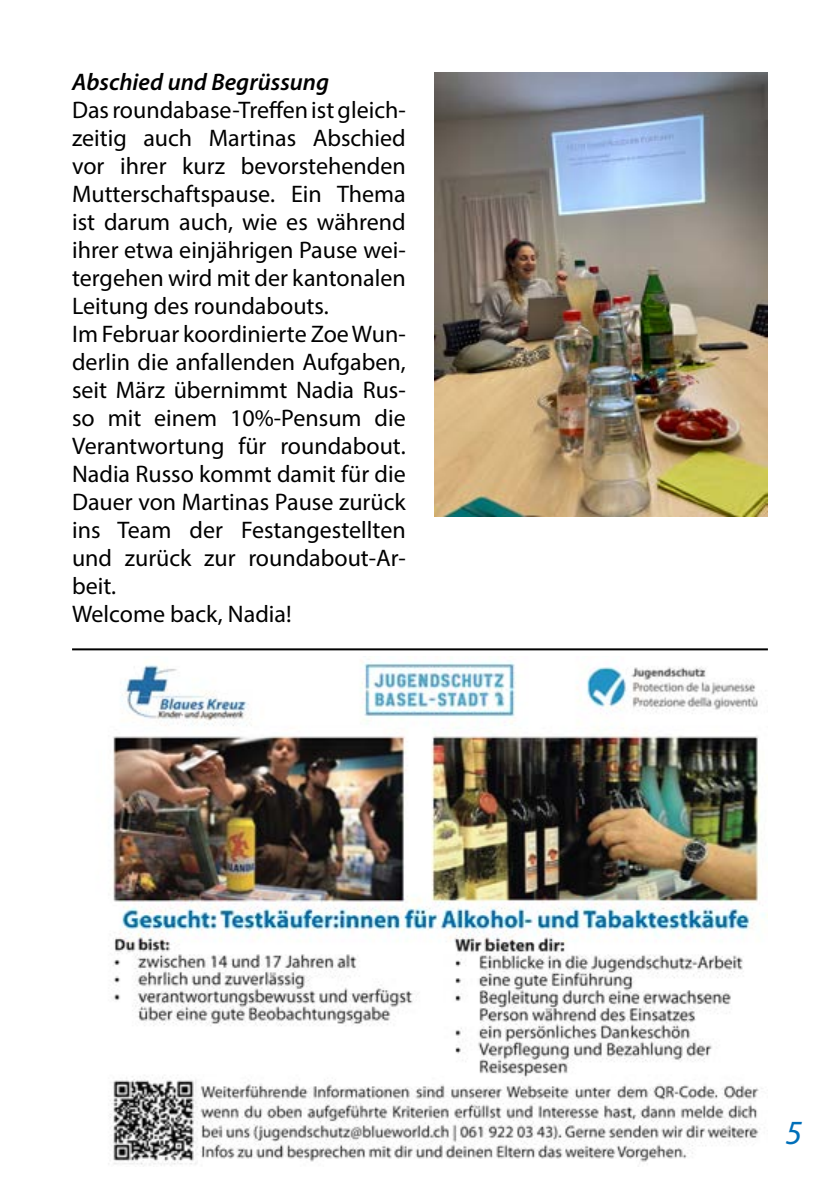
<style>
.page{position:relative;width:840px;height:1191px;background:#fff}
.page>*{position:absolute;margin:0;border:0;box-sizing:border-box;transform-origin:0 0}
.t1{font:italic 34px "Myriad Pro";color:#006fb9}
.t2{font:24px/28px "Myriad Pro";color:#000}
.t3{font:italic 600 24px "Myriad Pro";color:#000}
</style>
<div class="page">
<img style="left:434px;top:72px;width:333px;height:444px">
<hr style="left:72px;top:648px;width:695px;height:2px;background:#000">
<img style="left:108px;top:656px;width:657px;height:510px">
<p class="t3" style="left:72px;top:67px;width:258px">Abschied und Begrüssung</p>
<p class="t2" style="left:72px;top:96px;width:335px">Das roundabase-Treffen ist gleich&shy;zeitig auch Martinas Abschied vor ihrer kurz bevorstehenden<br>Mutterschaftspause. Ein Thema ist darum auch, wie es während ihrer etwa einjährigen Pause wei&shy;tergehen wird mit der kantonalen<br>Leitung des roundabouts.<br>Im Februar koordinierte Zoe Wun&shy;derlin die anfallenden Aufgaben, seit März übernimmt Nadia Rus&shy;so mit einem 10%-Pensum die<br>Verantwortung für roundabout.<br>Nadia Russo kommt damit für die<br>Dauer von Martinas Pause zurück ins Team der Festangestellten und zurück zur roundabout-Ar&shy;beit.<br>Welcome back, Nadia!</p>
<h1 class="t1" style="left:785px;top:1112px;width:16px">5</h1>
</div>
